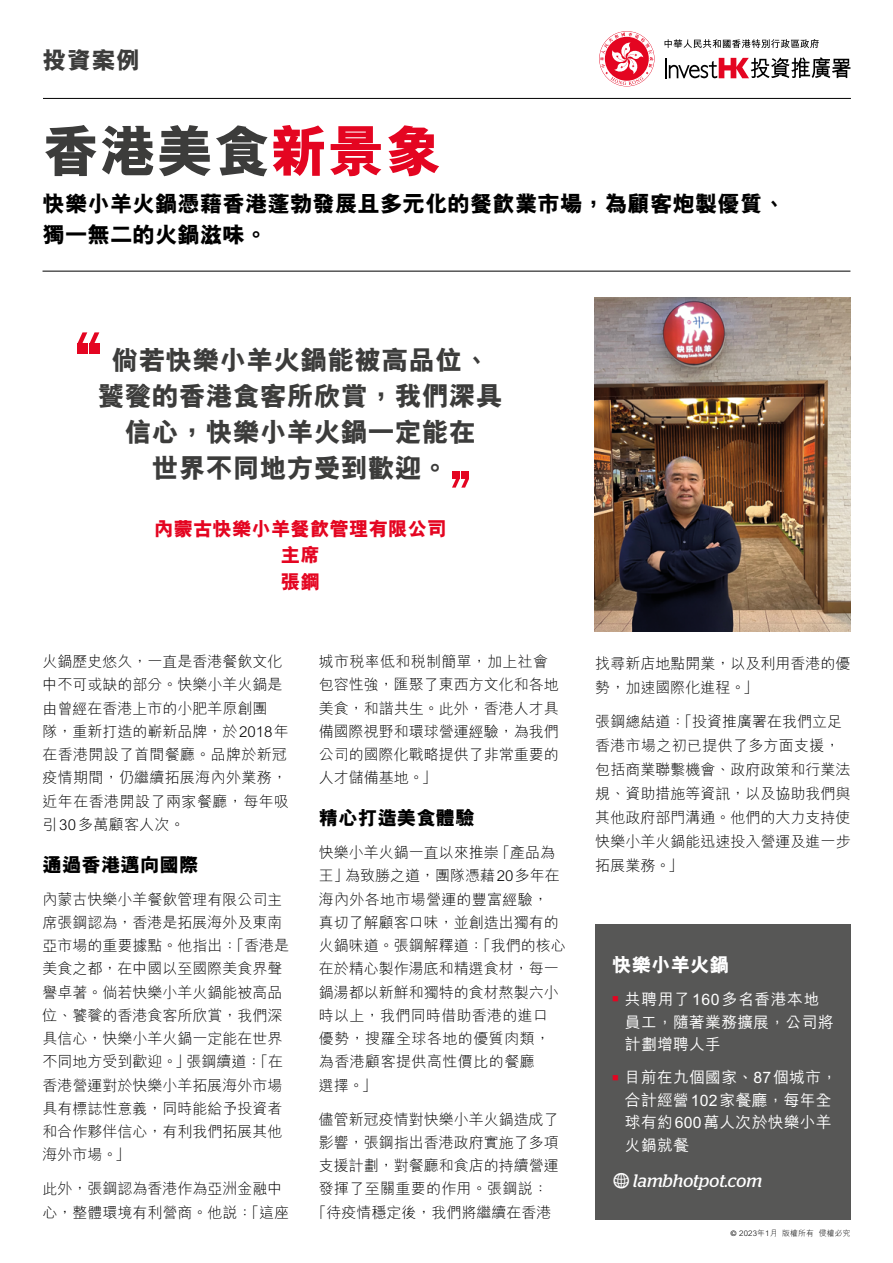
<style>
.page{position:relative;width:893px;height:1263px;background:#fff}
.page>*{position:absolute;margin:0;border:0;box-sizing:border-box;transform-origin:0 0}
.Headline-tc{font:800 57px "M Hei HK";color:#3c3c3b}
.Quote-tc{font:800 27px/36px "M Hei HK";color:#3c3c3b;text-align:center}
.t1{font:800 24px "M Hei HK";color:#3c3c3b}
.Intro-tc{font:800 22.5px/31.5px "M Hei HK";color:#000}
.Quote_name-tc{font:800 19.5px "M Hei HK";color:#e40521}
.Sub-head-tc{font:800 19.5px "M Hei HK";color:#000}
.Fast_Facts-Company-t{font:800 19.5px "M Hei HK";color:#fff}
.Fast_Facts-URL{font:italic 18px "Stag";letter-spacing:.01em;color:#fff}
.Fast_Facts-Contents{font:500 15.75px/22.5px "M Hei HK";letter-spacing:.02em;color:#fff}
.Body_10_15-Chi{font:300 15px/23.2px "M Hei HK";color:#000}
.t2{font:300 7.8px "M Hei HK";letter-spacing:.02em;color:#000}
.s1{color:#e40521}
.s2{font-family:"Modern Pictograms";font-style:normal;font-size:24px}
.s3{font-family:"Frutiger LT Std"}
</style>
<div class="page">
<svg style="left:665px;top:39px;width:154px;height:9px"></svg>
<svg style="left:600px;top:32px;width:53px;height:53px"></svg>
<hr style="left:665px;top:58px;width:2px;height:20px;background:#000">
<svg style="left:669px;top:57px;width:181px;height:21px"></svg>
<hr style="left:43px;top:98px;width:808px;height:1px;background:#000">
<hr style="left:43px;top:271px;width:807px;height:1px;background:#000">
<div style="left:595px;top:924px;width:255px;height:296px;background:#575756"></div>
<div style="left:461px;top:471px;width:8px;height:8px;background:#e40521"></div>
<div style="left:452px;top:471px;width:8px;height:8px;background:#e40521"></div>
<svg style="left:452px;top:479px;width:17px;height:9px"></svg>
<div style="left:77px;top:344px;width:10px;height:10px;background:#e40521"></div>
<div style="left:89px;top:344px;width:10px;height:10px;background:#e40521"></div>
<svg style="left:77px;top:332px;width:22px;height:12px"></svg>
<img style="left:594px;top:298px;width:256px;height:333px">
<h3 class="t1" style="left:43px;top:44px;width:99px">投資案例</h3>
<p class="Headline-tc" style="left:43px;top:113px;width:401px">香港美食<span class="s1">新景象</span></p>
<p class="Intro-tc" style="left:43px;top:188px;width:744px">快樂小羊火鍋憑藉香港蓬勃發展且多元化的餐飲業市場，為顧客炮製優質、獨一無二的火鍋滋味。</p>
<p class="Quote-tc" style="left:98px;top:342px;width:406px">倘若快樂小羊火鍋能被高品位、饕餮的香港食客所欣賞，我們深具信心，快樂小羊火鍋一定能在<br>世界不同地方受到歡迎。</p>
<p class="Quote_name-tc" style="left:154px;top:515px;width:294px">內蒙古快樂小羊餐飲管理有限公司</p>
<p class="Quote_name-tc" style="left:281px;top:542px;width:40px">主席</p>
<p class="Quote_name-tc" style="left:281px;top:569px;width:40px">張鋼</p>
<p class="Body_10_15-Chi" style="left:43px;top:649px;width:248px">火鍋歷史悠久，一直是香港餐飲文化中不可或缺的部分。快樂小羊火鍋是由曾經在香港上市的小肥羊原創團<br>隊，重新打造的嶄新品牌，於2018年在香港開設了首間餐廳。品牌於新冠疫情期間，仍繼續拓展海內外業務，近年在香港開設了兩家餐廳，每年吸引30多萬顧客人次。</p>
<p class="Sub-head-tc" style="left:43px;top:852px;width:158px">通過香港邁向國際</p>
<p class="Body_10_15-Chi" style="left:43px;top:887px;width:248px">內蒙古快樂小羊餐飲管理有限公司主席張鋼認為，香港是拓展海外及東南亞市場的重要據點。他指出：「香港是美食之都，在中國以至國際美食界聲譽卓著。倘若快樂小羊火鍋能被高品位、饕餮的香港食客所欣賞，我們深具信心，快樂小羊火鍋一定能在世界不同地方受到歡迎。」張鋼續道：「在香港營運對於快樂小羊拓展海外市場具有標誌性意義，同時能給予投資者和合作夥伴信心，有利我們拓展其他海外市場。」</p>
<p class="Body_10_15-Chi" style="left:43px;top:1176px;width:248px">此外，張鋼認為香港作為亞洲金融中心，整體環境有利營商。他說：「這座</p>
<p class="Body_10_15-Chi" style="left:319px;top:649px;width:241px">城市稅率低和稅制簡單，加上社會包容性強，匯聚了東西方文化和各地美食，和諧共生。此外，香港人才具備國際視野和環球營運經驗，為我們公司的國際化戰略提供了非常重要的人才儲備基地。」</p>
<p class="Sub-head-tc" style="left:319px;top:805px;width:157px">精心打造美食體驗</p>
<p class="Body_10_15-Chi" style="left:319px;top:840px;width:248px">快樂小羊火鍋一直以來推崇「產品為王」為致勝之道，團隊憑藉20多年在海內外各地市場營運的豐富經驗，真切了解顧客口味，並創造出獨有的火鍋味道。張鋼解釋道：「我們的核心在於精心製作湯底和精選食材，每一鍋湯都以新鮮和獨特的食材熬製六小時以上，我們同時借助香港的進口優勢，搜羅全球各地的優質肉類，為香港顧客提供高性價比的餐廳<br>選擇。」</p>
<p class="Body_10_15-Chi" style="left:311px;top:1107px;width:249px;text-align:center">儘管新冠疫情對快樂小羊火鍋造成了影響，張鋼指出香港政府實施了多項支援計劃，對餐廳和食店的持續營運發揮了至關重要的作用。張鋼說：「待疫情穩定後，我們將繼續在香港</p>
<p class="Body_10_15-Chi" style="left:595px;top:650px;width:256px;line-height:24px">找尋新店地點開業，以及利用香港的優勢，加速國際化進程。」</p>
<p class="Body_10_15-Chi" style="left:595px;top:709px;width:256px;line-height:24px">張鋼總結道：「投資推廣署在我們立足香港市場之初已提供了多方面支援，包括商業聯繫機會、政府政策和行業法規、資助措施等資訊，以及協助我們與其他政府部門溝通。他們的大力支持使快樂小羊火鍋能迅速投入營運及進一步拓展業務。」</p>
<p class="Fast_Facts-Company-t" style="left:612px;top:952px;width:118px">快樂小羊火鍋</p>
<p class="Fast_Facts-Contents" style="left:625px;top:987px;width:210px;text-indent:-13px"><sup>■</sup> 共聘用了160多名香港本地員工，隨著業務擴展，公司將計劃增聘人手</p>
<p class="Fast_Facts-Contents" style="left:625px;top:1065px;width:214px;text-indent:-13px"><sup>■</sup> 目前在九個國家、87個城市，合計經營102家餐廳，每年全球有約600萬人次於快樂小羊火鍋就餐</p>
<p class="Fast_Facts-URL" style="left:612px;top:1170px;width:151px"><span class="s2">w</span>lambhotpot.com</p>
<p class="t2" style="left:731px;top:1227px;width:121px"><span class="s3">©</span> 2023年1月 版權所有 侵權必究</p>
</div>
